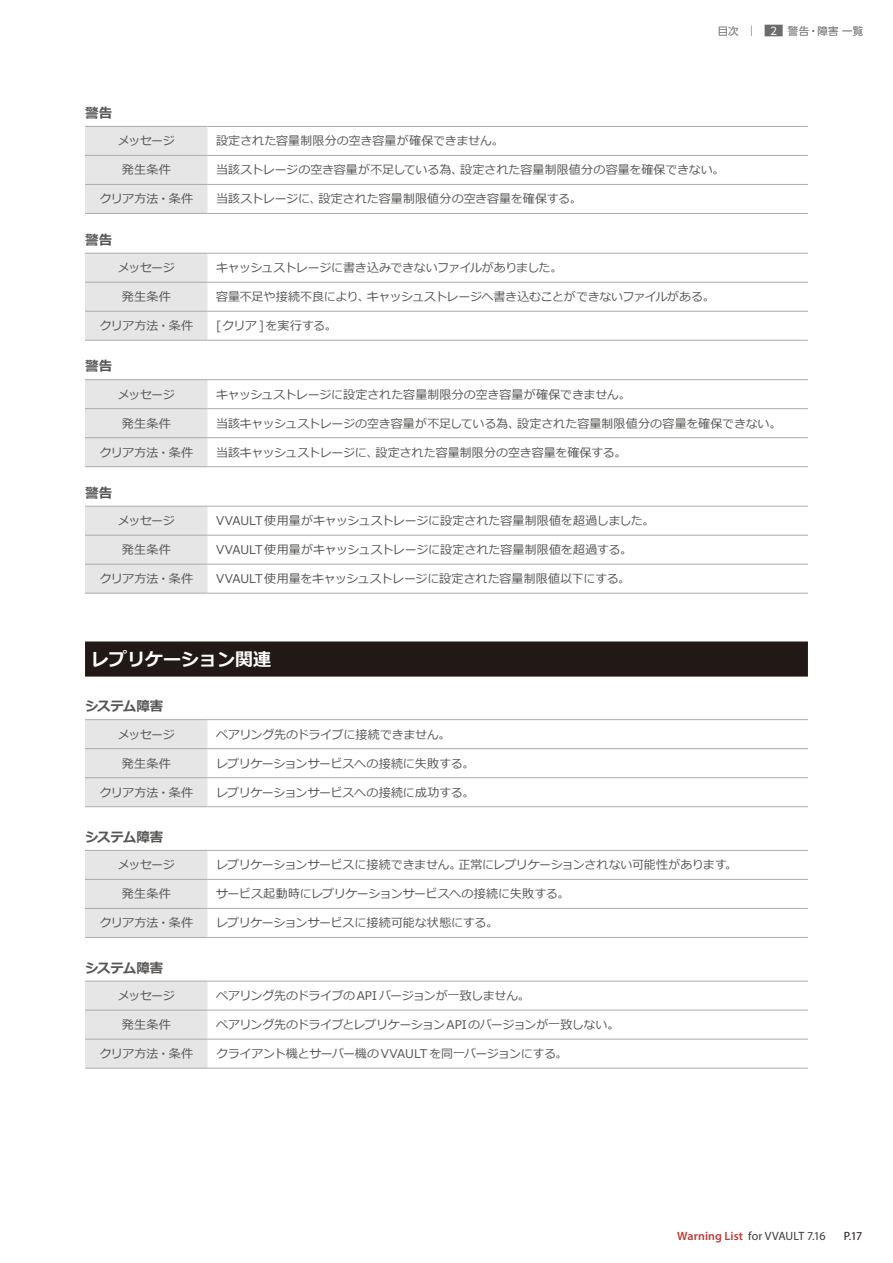
<style>
.page{position:relative;width:893px;height:1263px;background:#fff}
.page>*{position:absolute;margin:0;border:0;box-sizing:border-box;transform-origin:0 0}
.t1{font:700 18px "Meiryo";color:#fff}
.t2{font:700 13.5px "Meiryo";letter-spacing:.01em;color:#575554}
.t3{font:12px "Meiryo";letter-spacing:-.015em;color:#575554}
.t4{font:12px "Meiryo";letter-spacing:-.035em;color:#575554}
.t5{font:12px "Meiryo";letter-spacing:-.04em;color:#575554}
.t6{font:12px "Myriad Pro";letter-spacing:-.005em;color:#3e3a39}
.t7{font:12px "Meiryo";letter-spacing:.005em;color:#575554}
.t8{font:12px "Myriad Pro";color:#221815}
.t9{font:10.5px "UD Shin Go Pro";letter-spacing:.015em;color:#6d6c6c}
.s1{color:#fff}
.s2{font-weight:600;color:#c23a36}
</style>
<div class="page">
<div style="left:85px;top:641px;width:723px;height:36px;background:#221815"></div>
<div style="left:85px;top:127px;width:123px;height:86px;background:#e6e6e6"></div>
<hr style="left:85px;top:155px;width:123px;height:1px;background:#aaabab">
<hr style="left:208px;top:155px;width:600px;height:1px;background:#aaabab">
<hr style="left:85px;top:184px;width:123px;height:1px;background:#aaabab">
<hr style="left:208px;top:184px;width:600px;height:1px;background:#aaabab">
<hr style="left:85px;top:126px;width:123px;height:1px;background:#aaabab">
<hr style="left:208px;top:126px;width:600px;height:1px;background:#aaabab">
<hr style="left:85px;top:213px;width:123px;height:1px;background:#aaabab">
<hr style="left:208px;top:213px;width:600px;height:1px;background:#aaabab">
<div style="left:85px;top:254px;width:123px;height:86px;background:#e6e6e6"></div>
<hr style="left:85px;top:282px;width:123px;height:1px;background:#aaabab">
<hr style="left:208px;top:282px;width:600px;height:1px;background:#aaabab">
<hr style="left:85px;top:311px;width:123px;height:1px;background:#aaabab">
<hr style="left:208px;top:311px;width:600px;height:1px;background:#aaabab">
<hr style="left:85px;top:253px;width:123px;height:1px;background:#aaabab">
<hr style="left:208px;top:253px;width:600px;height:1px;background:#aaabab">
<hr style="left:85px;top:340px;width:123px;height:1px;background:#aaabab">
<hr style="left:208px;top:340px;width:600px;height:1px;background:#aaabab">
<div style="left:85px;top:380px;width:123px;height:86px;background:#e6e6e6"></div>
<hr style="left:85px;top:408px;width:123px;height:1px;background:#aaabab">
<hr style="left:208px;top:408px;width:600px;height:1px;background:#aaabab">
<hr style="left:85px;top:437px;width:123px;height:1px;background:#aaabab">
<hr style="left:208px;top:437px;width:600px;height:1px;background:#aaabab">
<hr style="left:85px;top:379px;width:123px;height:1px;background:#aaabab">
<hr style="left:208px;top:379px;width:600px;height:1px;background:#aaabab">
<hr style="left:85px;top:466px;width:123px;height:1px;background:#aaabab">
<hr style="left:208px;top:466px;width:600px;height:1px;background:#aaabab">
<div style="left:85px;top:507px;width:123px;height:86px;background:#e6e6e6"></div>
<hr style="left:85px;top:535px;width:123px;height:1px;background:#aaabab">
<hr style="left:208px;top:535px;width:600px;height:1px;background:#aaabab">
<hr style="left:85px;top:564px;width:123px;height:1px;background:#aaabab">
<hr style="left:208px;top:564px;width:600px;height:1px;background:#aaabab">
<hr style="left:85px;top:593px;width:123px;height:1px;background:#aaabab">
<hr style="left:208px;top:593px;width:600px;height:1px;background:#aaabab">
<hr style="left:85px;top:506px;width:123px;height:1px;background:#aaabab">
<hr style="left:208px;top:506px;width:600px;height:1px;background:#aaabab">
<div style="left:85px;top:720px;width:123px;height:86px;background:#e6e6e6"></div>
<hr style="left:85px;top:748px;width:123px;height:1px;background:#aaabab">
<hr style="left:208px;top:748px;width:600px;height:1px;background:#aaabab">
<hr style="left:85px;top:777px;width:123px;height:1px;background:#aaabab">
<hr style="left:208px;top:777px;width:600px;height:1px;background:#aaabab">
<hr style="left:85px;top:719px;width:123px;height:1px;background:#aaabab">
<hr style="left:208px;top:719px;width:600px;height:1px;background:#aaabab">
<hr style="left:85px;top:806px;width:123px;height:1px;background:#aaabab">
<hr style="left:208px;top:806px;width:600px;height:1px;background:#aaabab">
<div style="left:85px;top:851px;width:123px;height:86px;background:#e6e6e6"></div>
<hr style="left:85px;top:879px;width:123px;height:1px;background:#aaabab">
<hr style="left:208px;top:879px;width:600px;height:1px;background:#aaabab">
<hr style="left:85px;top:908px;width:123px;height:1px;background:#aaabab">
<hr style="left:208px;top:908px;width:600px;height:1px;background:#aaabab">
<hr style="left:85px;top:850px;width:123px;height:1px;background:#aaabab">
<hr style="left:208px;top:850px;width:600px;height:1px;background:#aaabab">
<hr style="left:85px;top:937px;width:123px;height:1px;background:#aaabab">
<hr style="left:208px;top:937px;width:600px;height:1px;background:#aaabab">
<div style="left:85px;top:982px;width:123px;height:86px;background:#e6e6e6"></div>
<hr style="left:85px;top:1010px;width:123px;height:1px;background:#aaabab">
<hr style="left:208px;top:1010px;width:600px;height:1px;background:#aaabab">
<hr style="left:85px;top:1039px;width:123px;height:1px;background:#aaabab">
<hr style="left:208px;top:1039px;width:600px;height:1px;background:#aaabab">
<hr style="left:85px;top:981px;width:123px;height:1px;background:#aaabab">
<hr style="left:208px;top:981px;width:600px;height:1px;background:#aaabab">
<hr style="left:85px;top:1068px;width:123px;height:1px;background:#aaabab">
<hr style="left:208px;top:1068px;width:600px;height:1px;background:#aaabab">
<div style="left:765px;top:25px;width:18px;height:11px;background:#6d6c6c"></div>
<p class="t2" style="left:85px;top:104px;width:29px">警告</p>
<p class="t9" style="left:718px;top:22px;width:22px">目次</p>
<p class="t9" style="left:759px;top:22px;width:105px">［<span class="s1">2</span>］警告・障害一覧</p>
<p class="t3" style="left:118px;top:133px;width:58px">メッセージ</p>
<p class="t7" style="left:216px;top:133px;width:289px">設定された容量制限分の空き容量が確保できません。</p>
<p class="t3" style="left:122px;top:162px;width:51px">発生条件</p>
<p class="t3" style="left:216px;top:162px;width:510px">当該ストレージの空き容量が不足している為、設定された容量制限値分の容量を確保できない。</p>
<p class="t3" style="left:100px;top:191px;width:95px">クリア方法・条件</p>
<p class="t3" style="left:216px;top:191px;width:367px">当該ストレージに、設定された容量制限値分の空き容量を確保する。</p>
<p class="t2" style="left:85px;top:230px;width:29px">警告</p>
<p class="t3" style="left:118px;top:259px;width:58px">メッセージ</p>
<p class="t5" style="left:216px;top:259px;width:348px">キャッシュストレージに書き込みできないファイルがありました。</p>
<p class="t3" style="left:122px;top:288px;width:51px">発生条件</p>
<p class="t3" style="left:216px;top:288px;width:500px">容量不足や接続不良により、キャッシュストレージへ書き込むことができないファイルがある。</p>
<p class="t3" style="left:100px;top:317px;width:95px">クリア方法・条件</p>
<p class="t3" style="left:216px;top:317px;width:122px">[クリア ]を実行する。</p>
<p class="t2" style="left:85px;top:357px;width:29px">警告</p>
<p class="t3" style="left:118px;top:386px;width:58px">メッセージ</p>
<p class="t3" style="left:216px;top:386px;width:416px">キャッシュストレージに設定された容量制限分の空き容量が確保できません。</p>
<p class="t3" style="left:122px;top:415px;width:51px">発生条件</p>
<p class="t3" style="left:216px;top:415px;width:567px">当該キャッシュストレージの空き容量が不足している為、設定された容量制限値分の容量を確保できない。</p>
<p class="t3" style="left:100px;top:444px;width:95px">クリア方法・条件</p>
<p class="t3" style="left:216px;top:444px;width:412px">当該キャッシュストレージに、設定された容量制限分の空き容量を確保する。</p>
<p class="t2" style="left:85px;top:484px;width:29px">警告</p>
<p class="t3" style="left:118px;top:512px;width:58px">メッセージ</p>
<p class="t3" style="left:216px;top:512px;width:440px">VVAULT使用量がキャッシュストレージに設定された容量制限値を超過しました。</p>
<p class="t3" style="left:122px;top:541px;width:51px">発生条件</p>
<p class="t3" style="left:216px;top:541px;width:418px">VVAULT使用量がキャッシュストレージに設定された容量制限値を超過する。</p>
<p class="t3" style="left:100px;top:570px;width:95px">クリア方法・条件</p>
<p class="t3" style="left:216px;top:570px;width:416px">VVAULT使用量をキャッシュストレージに設定された容量制限値以下にする。</p>
<h1 class="t1" style="left:91px;top:647px;width:181px">レプリケーション関連</h1>
<p class="t2" style="left:85px;top:697px;width:80px">システム障害</p>
<p class="t3" style="left:118px;top:726px;width:58px">メッセージ</p>
<p class="t3" style="left:216px;top:726px;width:236px">ペアリング先のドライブに接続できません。</p>
<p class="t3" style="left:122px;top:755px;width:51px">発生条件</p>
<p class="t3" style="left:216px;top:755px;width:260px">レプリケーションサービスへの接続に失敗する。</p>
<p class="t3" style="left:100px;top:784px;width:95px">クリア方法・条件</p>
<p class="t3" style="left:216px;top:784px;width:260px">レプリケーションサービスへの接続に成功する。</p>
<p class="t2" style="left:85px;top:828px;width:80px">システム障害</p>
<p class="t3" style="left:118px;top:857px;width:58px">メッセージ</p>
<p class="t4" style="left:216px;top:857px;width:523px">レプリケーションサービスに接続できません。正常にレプリケーションされない可能性があります。</p>
<p class="t3" style="left:122px;top:886px;width:51px">発生条件</p>
<p class="t3" style="left:216px;top:886px;width:355px">サービス起動時にレプリケーションサービスへの接続に失敗する。</p>
<p class="t3" style="left:100px;top:915px;width:95px">クリア方法・条件</p>
<p class="t3" style="left:216px;top:915px;width:283px">レプリケーションサービスに接続可能な状態にする。</p>
<p class="t2" style="left:85px;top:958px;width:80px">システム障害</p>
<p class="t3" style="left:118px;top:987px;width:58px">メッセージ</p>
<p class="t4" style="left:216px;top:987px;width:315px">ペアリング先のドライブの API バージョンが一致しません。</p>
<p class="t3" style="left:122px;top:1016px;width:51px">発生条件</p>
<p class="t5" style="left:216px;top:1016px;width:405px">ペアリング先のドライブとレプリケーションAPI のバージョンが一致しない。</p>
<p class="t3" style="left:100px;top:1045px;width:95px">クリア方法・条件</p>
<p class="t3" style="left:216px;top:1045px;width:353px">クライアント機とサーバー機の VVAULT を同一バージョンにする。</p>
<p class="t6" style="left:677px;top:1228px;width:150px"><span class="s2">Warning List</span> for VVAULT 7.16</p>
<p class="t8" style="left:844px;top:1228px;width:20px">P.17</p>
</div>
